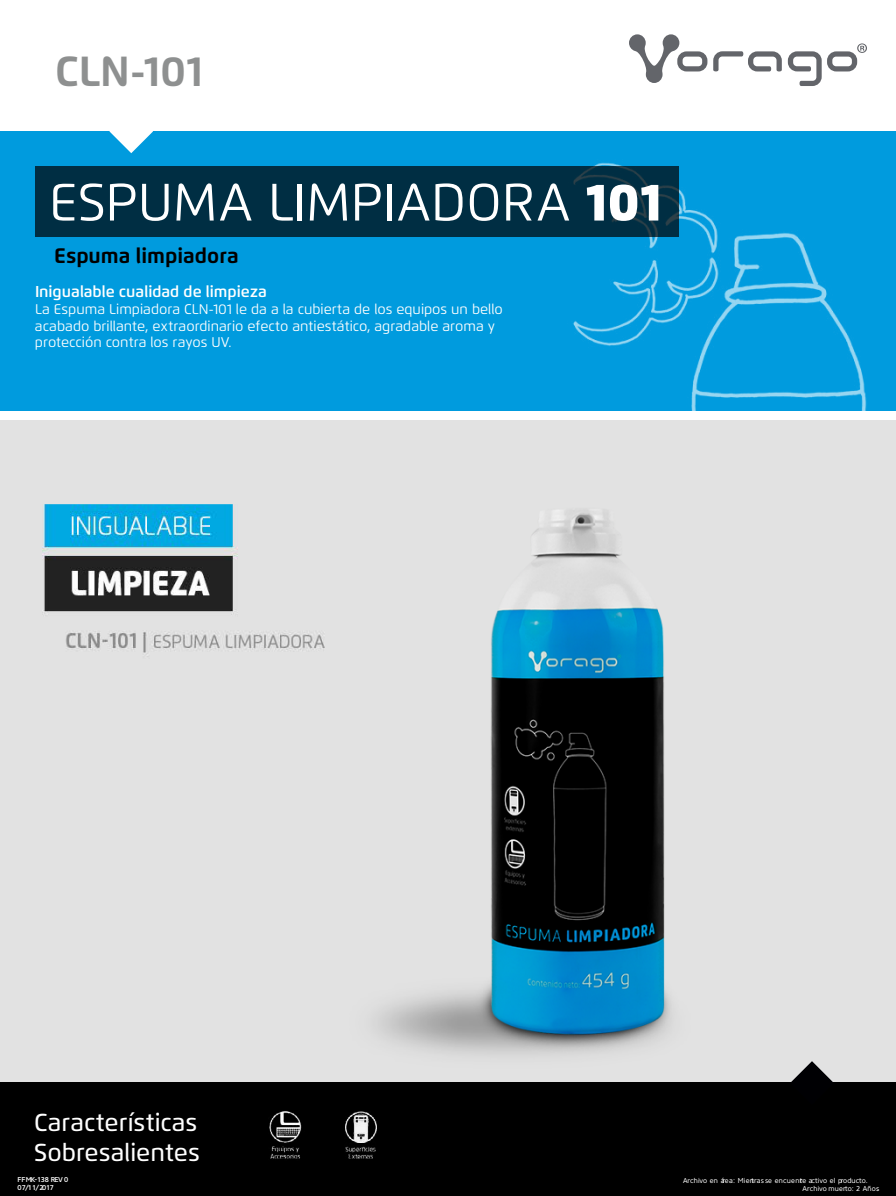
<style>
.page{position:relative;width:896px;height:1196px;background:#fff}
.page>*{position:absolute;margin:0;border:0;box-sizing:border-box;transform-origin:0 0}
.t1{font:52.5px "Flexo";color:#fff}
.t2{font:700 42px "Flexo";color:#8e9090}
.t3{font:500 24.5px/29.4px "Flexo";color:#fff}
.t4{font:700 21px "Flexo";color:#000}
.t5{font:600 15.75px "Flexo";color:#fff}
.t6{font:14px/16.8px "Flexo";color:#fff}
.t7{font:7px/7.9px "Core Sans N45";letter-spacing:.005em;color:#fff}
.t8{font:500 7px/7.9px "Core Sans N55";letter-spacing:-.035em;color:#fff}
.s1{font-weight:900}
</style>
<div class="page">
<img style="left:0;top:420px;width:896px;height:661px">
<div style="left:0;top:1082px;width:896px;height:113px;background:#000"></div>
<div style="left:0;top:131px;width:896px;height:280px;background:#009bde"></div>
<svg style="left:109px;top:131px;width:44px;height:22px"></svg>
<div style="left:35px;top:166px;width:644px;height:70px;background:#002e43"></div>
<svg style="left:790px;top:1060px;width:44px;height:22px"></svg>
<img style="left:269px;top:1111px;width:108px;height:48px">
<svg style="left:629px;top:34px;width:78px;height:49px"></svg>
<svg style="left:788px;top:43px;width:79px;height:43px"></svg>
<svg style="left:713px;top:51px;width:69px;height:21px"></svg>
<h2 class="t2" style="left:55px;top:45px;width:149px">CLN-101</h2>
<h1 class="t1" style="left:49px;top:170px;width:614px">ESPUMA LIMPIADORA <span class="s1">101</span></h1>
<h3 class="t4" style="left:54px;top:242px;width:186px">Espuma limpiadora</h3>
<p class="t5" style="left:35px;top:282px;width:234px">Inigualable cualidad de limpieza</p>
<p class="t6" style="left:35px;top:300px;width:469px">La Espuma Limpiadora CLN-101 le da a la cubierta de los equipos un bello acabado brillante, extraordinario efecto antiestático, agradable aroma y protección contra los rayos UV.</p>
<h3 class="t3" style="left:34px;top:1107px;width:167px">Características<br>Sobresalientes</h3>
<p class="t8" style="left:18px;top:1175px;width:52px">FFMK-138 REV 0<br>07/11/2017</p>
<p class="t7" style="left:803px;top:1176px;width:78px;text-indent:-120px">Archivo en área: Mientras se encuentre activo el producto.<br>Archivo muerto: 2 Años.</p>
</div>
